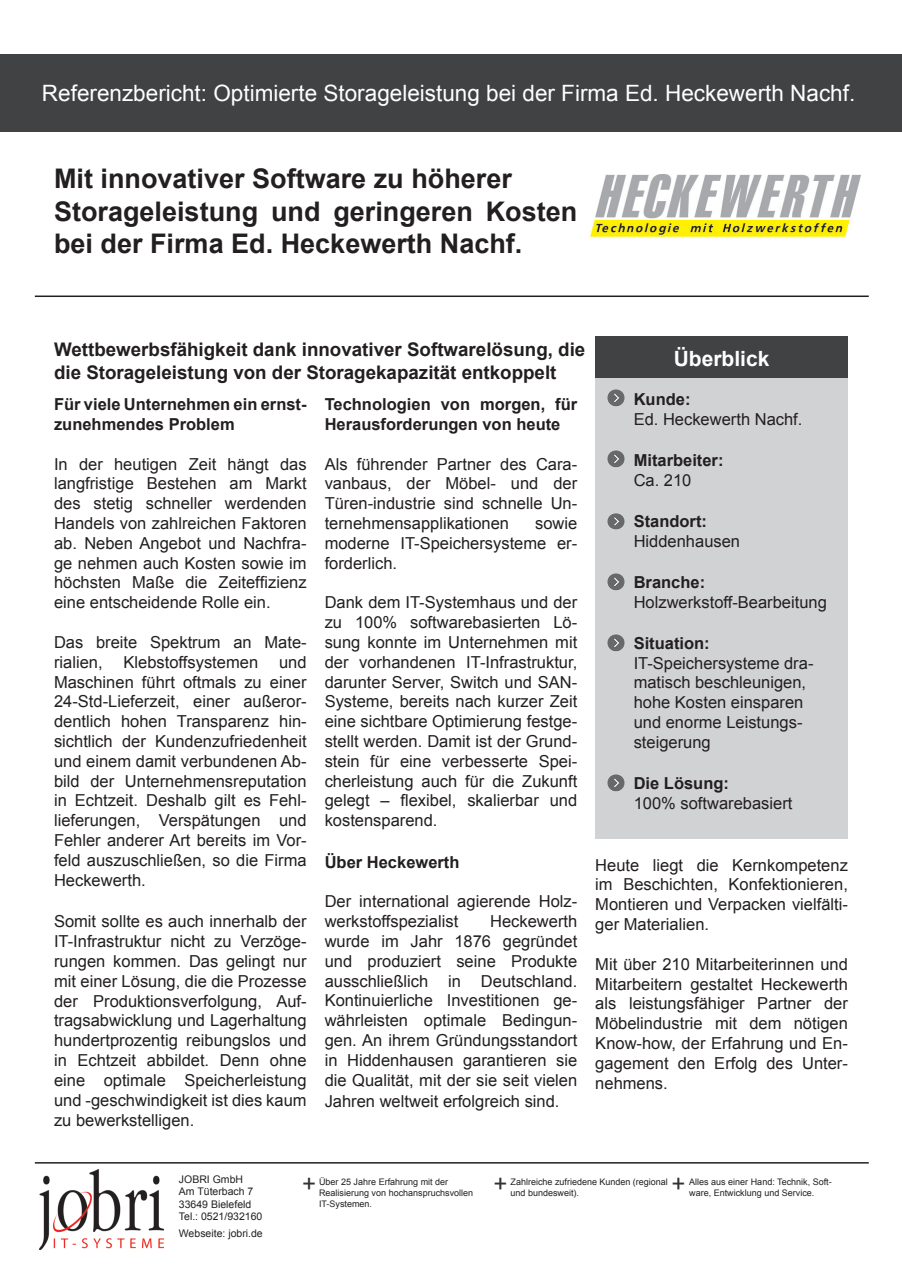
<style>
.page{position:relative;width:902px;height:1272px;background:#fff}
.page>*{position:absolute;margin:0;border:0;box-sizing:border-box;transform-origin:0 0}
.t1{font:700 27px/32.4px "Arial";color:#231f20}
.t2{font:24px "Arial";color:#333233}
.t3{font:22.5px "Arial";color:#fff}
.t4{font:700 21px "Arial";color:#fff}
.t5{font:700 18.75px "Arial";color:#231f20}
.t6{font:16.5px/19.8px "Arial";color:#231f20;text-align:justify}
.t7{font:700 16.5px/19.8px "Arial";color:#231f20}
.t8{font:10.5px "Arial";color:#231f20}
.t9{font:9px/10.8px "Arial";color:#231f20}
</style>
<div class="page">
<div style="left:1px;top:55px;width:900px;height:77px;background:#414243"></div>
<hr style="left:35px;top:1161px;width:833px;height:2px;background:#231f20">
<div style="left:595px;top:370px;width:252px;height:468px;background:#d1d2d4"></div>
<div style="left:595px;top:336px;width:252px;height:42px;background:#414243"></div>
<hr style="left:35px;top:295px;width:833px;height:2px;background:#231f20">
<img style="left:607px;top:389px;width:18px;height:18px">
<img style="left:607px;top:450px;width:18px;height:18px">
<img style="left:607px;top:513px;width:18px;height:17px">
<img style="left:607px;top:573px;width:18px;height:18px">
<img style="left:607px;top:634px;width:18px;height:18px">
<img style="left:607px;top:774px;width:18px;height:17px">
<img style="left:39px;top:1169px;width:125px;height:80px">
<img style="left:590px;top:174px;width:270px;height:63px">
<p class="t3" style="left:42px;top:78px;width:814px">Referenzbericht: Optimierte Storageleistung bei der Firma Ed. Heckewerth Nachf.</p>
<p class="t1" style="left:54px;top:163px;width:459px">Mit innovativer Software zu höherer</p>
<p class="t1" style="left:54px;top:196px;width:524px">Storageleistung und geringeren Kosten bei der Firma Ed. Heckewerth Nachf.</p>
<p class="t5" style="left:54px;top:337px;width:533px">Wettbewerbsfähigkeit dank innovativer Softwarelösung, die</p>
<p class="t5" style="left:54px;top:359px;width:504px">die Storageleistung von der Storagekapazität entkoppelt</p>
<p class="t7" style="left:54px;top:395px;width:254px">Für viele Unternehmen ein ernst&shy;zunehmendes Problem</p>
<p class="t6" style="left:54px;top:454px;width:254px">In der heutigen Zeit hängt das langfristige Bestehen am Markt des stetig schneller werdenden Handels von zahlreichen Faktoren ab. Neben Angebot und Nachfra&shy;ge nehmen auch Kosten sowie im höchsten Maße die Zeiteffizienz eine entscheidende Rolle ein.</p>
<p class="t6" style="left:54px;top:632px;width:254px">Das breite Spektrum an Mate&shy;rialien,</p>
<p class="t6" style="left:124px;top:652px;width:136px">Klebstoffsystemen</p>
<p class="t6" style="left:54px;top:652px;width:254px;text-indent:225px">und Maschinen führt oftmals zu einer 24-Std-Lieferzeit, einer außeror&shy;dentlich hohen Transparenz hin&shy;sichtlich der Kundenzufriedenheit und einem damit verbundenen Ab&shy;bild der Unternehmensreputation in Echtzeit. Deshalb gilt es Fehl&shy;lieferungen, Verspätungen und Fehler anderer Art bereits im Vor&shy;feld auszuschließen, so die Firma Heckewerth.</p>
<p class="t6" style="left:54px;top:911px;width:254px">Somit sollte es auch innerhalb der IT-Infrastruktur nicht zu Verzöge&shy;rungen kommen. Das gelingt nur mit einer Lösung, die die Prozesse der Produktionsverfolgung, Auf&shy;tragsabwicklung und Lagerhaltung hundertprozentig reibungslos und in Echtzeit abbildet. Denn ohne eine optimale Speicherleistung und -geschwindigkeit ist dies kaum zu bewerkstelligen.</p>
<p class="t7" style="left:324px;top:395px;width:254px">Technologien von morgen, für<br>Herausforderungen von heute</p>
<p class="t6" style="left:324px;top:454px;width:254px">Als führender Partner des Cara&shy;vanbaus, der Möbel- und der Türen-industrie sind schnelle Un&shy;ternehmensapplikationen</p>
<p class="t6" style="left:324px;top:513px;width:254px;text-indent:210px">sowie moderne IT-Speichersysteme er&shy;forderlich.</p>
<p class="t6" style="left:324px;top:592px;width:254px">Dank dem IT-Systemhaus und der zu 100% softwarebasierten Lö&shy;sung konnte im Unternehmen mit der vorhandenen IT-Infrastruktur, darunter Server, Switch und SAN-Systeme, bereits nach kurzer Zeit eine sichtbare Optimierung festge&shy;stellt werden. Damit ist der Grund&shy;stein für eine verbesserte Spei&shy;cherleistung auch für die Zukunft gelegt – flexibel, skalierbar und kostensparend.</p>
<p class="t7" style="left:324px;top:852px;width:136px">Über Heckewerth</p>
<p class="t6" style="left:324px;top:891px;width:254px">Der international agierende Holz&shy;werkstoffspezialist</p>
<p class="t6" style="left:324px;top:911px;width:254px;text-indent:165px">Heckewerth wurde im Jahr 1876 gegründet und produziert seine Produkte ausschließlich in Deutschland.<br>Kontinuierliche Investitionen ge&shy;währleisten optimale Bedingun&shy;gen. An ihrem Gründungsstandort in Hiddenhausen garantieren sie die Qualität, mit der sie seit vielen</p>
<p class="t6" style="left:324px;top:1091px;width:236px">Jahren weltweit erfolgreich sind.</p>
<p class="t4" style="left:673px;top:344px;width:97px">Überblick</p>
<p class="t7" style="left:633px;top:390px;width:58px">Kunde:</p>
<p class="t6" style="left:633px;top:409px;width:170px">Ed. Heckewerth Nachf.</p>
<p class="t7" style="left:633px;top:451px;width:91px">Mitarbeiter:</p>
<p class="t6" style="left:633px;top:470px;width:59px">Ca. 210</p>
<p class="t7" style="left:633px;top:511px;width:75px">Standort:</p>
<p class="t6" style="left:633px;top:531px;width:108px">Hiddenhausen</p>
<p class="t7" style="left:633px;top:572px;width:73px">Branche:</p>
<p class="t6" style="left:633px;top:592px;width:195px">Holzwerkstoff-Bearbeitung</p>
<p class="t7" style="left:633px;top:633px;width:78px">Situation:</p>
<p class="t6" style="left:633px;top:653px;width:181px;text-align:left">IT-Speichersysteme dra&shy;matisch beschleunigen, hohe Kosten einsparen und enorme Leistungs&shy;steigerung</p>
<p class="t7" style="left:633px;top:773px;width:97px">Die Lösung:</p>
<p class="t6" style="left:633px;top:793px;width:160px">100% softwarebasiert</p>
<p class="t6" style="left:595px;top:855px;width:254px">Heute liegt die Kernkompetenz im Beschichten, Konfektionieren, Montieren und Verpacken vielfälti&shy;ger Materialien.</p>
<p class="t6" style="left:595px;top:954px;width:254px">Mit über 210 Mitarbeiterinnen und Mitarbeitern gestaltet Heckewerth als leistungsfähiger Partner der Möbelindustrie mit dem nötigen Know-how, der Erfahrung und En&shy;gagement den Erfolg des Unter-</p>
<p class="t8" style="left:179px;top:1171px;width:66px">JOBRI GmbH</p>
<p class="t8" style="left:179px;top:1184px;width:76px">Am Tüterbach 7</p>
<p class="t8" style="left:179px;top:1197px;width:74px">33649 Bielefeld</p>
<p class="t8" style="left:179px;top:1209px;width:85px">Tel.: 0521/932160</p>
<p class="t8" style="left:179px;top:1225px;width:85px">Webseite: jobri.de</p>
<p class="t9" style="left:319px;top:1176px;width:156px">Über 25 Jahre Erfahrung mit der<br>Realisierung von hochanspruchsvollen<br>IT-Systemen.</p>
<p class="t9" style="left:510px;top:1176px;width:159px">Zahlreiche zufriedene Kunden (regional und bundesweit).</p>
<p class="t9" style="left:689px;top:1176px;width:144px">Alles aus einer Hand: Technik, Soft-</p>
<p class="t2" style="left:302px;top:1168px;width:16px">+</p>
<p class="t2" style="left:493px;top:1168px;width:16px">+</p>
<p class="t2" style="left:671px;top:1168px;width:16px">+</p>
<p class="t9" style="left:689px;top:1187px;width:127px">ware, Entwicklung und Service.</p>
</div>
